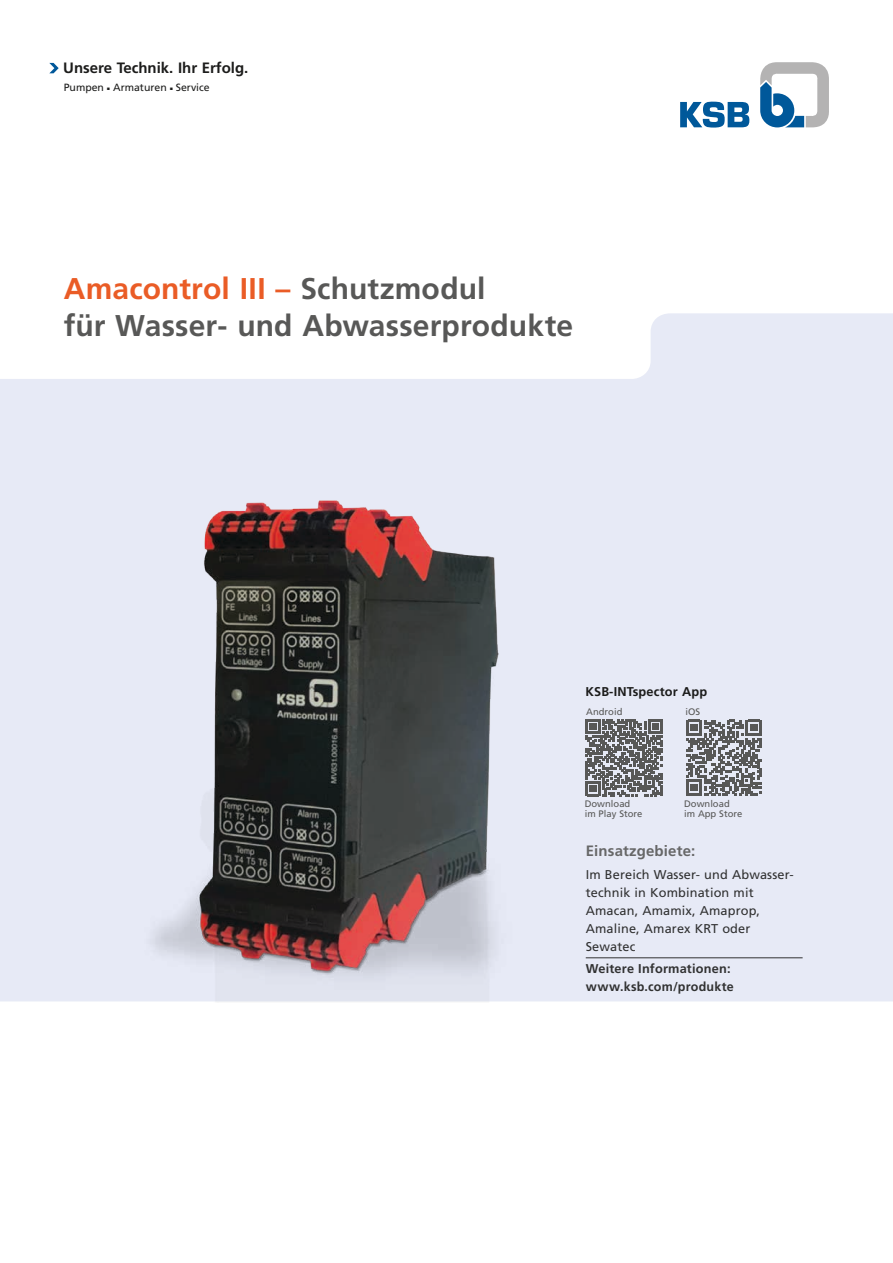
<style>
.page{position:relative;width:893px;height:1263px;background:#fff}
.page>*{position:absolute;margin:0;border:0;box-sizing:border-box;transform-origin:0 0}
.t1{font:700 30px/37.5px "Frutiger LT Pro";letter-spacing:.005em;color:#585857}
.t2{font:700 15px "Frutiger LT Pro";color:#1c1c1b}
.t3{font:700 15px "Frutiger LT Pro";letter-spacing:.01em;color:#585857}
.t4{font:12.75px/18px "Frutiger LT Pro";letter-spacing:.01em;color:#1c1c1b}
.t5{font:700 12.75px/18px "Frutiger LT Pro";letter-spacing:.015em;color:#1c1c1b}
.t6{font:10.5px "Frutiger LT Pro";color:#1c1c1b}
.t7{font:9.45px/10.5px "Frutiger LT Pro";color:#585857}
.s1{color:#ea5c26}
</style>
<div class="page">
<img style="left:0;top:313px;width:893px;height:688px">
<svg style="left:760px;top:62px;width:69px;height:65px"></svg>
<svg style="left:680px;top:102px;width:69px;height:26px"></svg>
<svg style="left:49px;top:63px;width:10px;height:10px"></svg>
<hr style="left:586px;top:957px;width:217px;height:1px;background:#1c1c1b">
<img style="left:40px;top:484px;width:592px;height:518px">
<svg style="left:686px;top:720px;width:76px;height:76px;background:#8d8e92"></svg>
<svg style="left:586px;top:719px;width:77px;height:77px;background:#828385"></svg>
<p class="t2" style="left:63px;top:59px;width:187px">Unsere Technik. Ihr Erfolg.</p>
<p class="t6" style="left:64px;top:81px;width:147px">Pumpen ■ Armaturen ■ Service</p>
<h1 class="t1" style="left:64px;top:270px;width:511px"><span class="s1">Amacontrol III –</span> Schutzmodul<br>für Wasser- und Abwasserprodukte</h1>
<p class="t5" style="left:585px;top:682px;width:123px">KSB-INTspector App</p>
<p class="t7" style="left:586px;top:706px;width:38px">Android</p>
<p class="t7" style="left:685px;top:707px;width:16px">iOS</p>
<p class="t7" style="left:585px;top:798px;width:59px">Download im Play Store</p>
<p class="t7" style="left:684px;top:798px;width:60px">Download im App Store</p>
<p class="t3" style="left:586px;top:842px;width:111px">Einsatzgebiete:</p>
<p class="t4" style="left:586px;top:865px;width:210px">Im Bereich Wasser- und Abwasser&shy;technik in Kombination mit<br>Amacan, Amamix, Amaprop,<br>Amaline, Amarex KRT oder<br>Sewatec</p>
<p class="t5" style="left:586px;top:959px;width:149px">Weitere Informationen: www.ksb.com/produkte</p>
</div>
